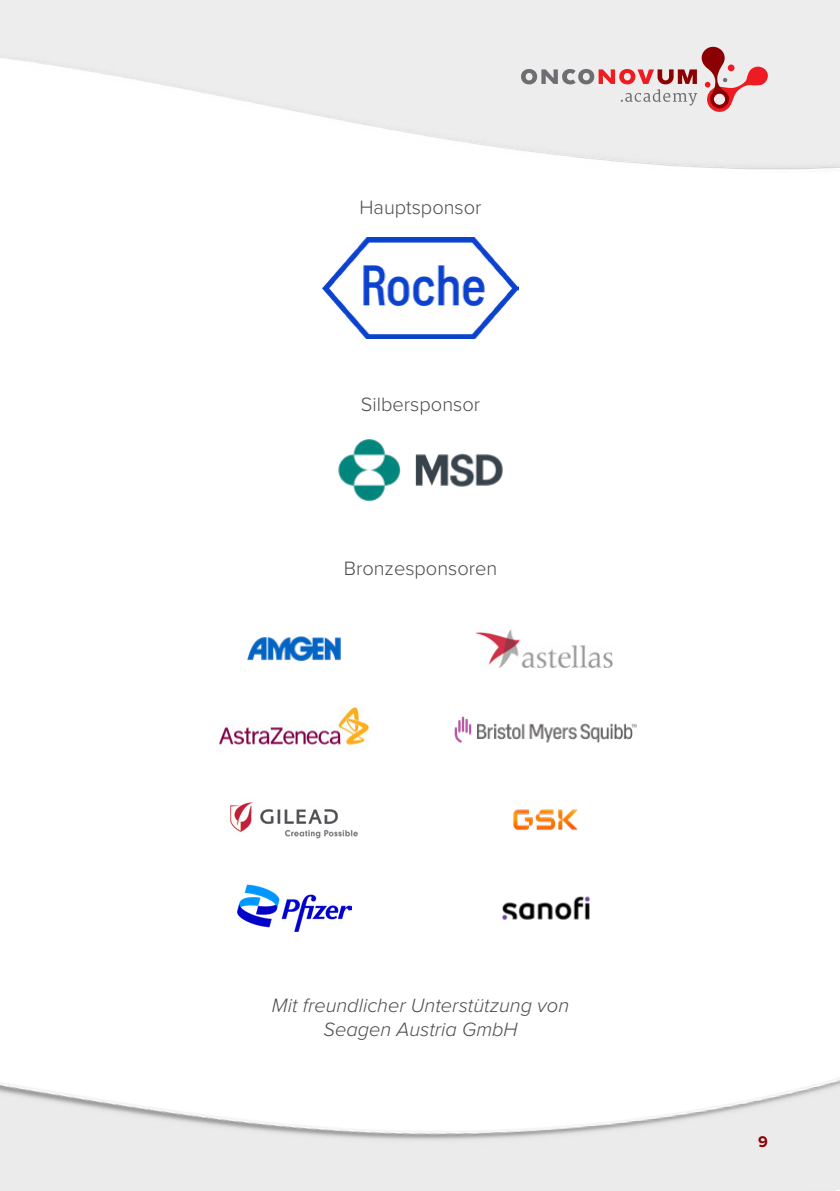
<style>
.page{position:relative;width:840px;height:1191px;background:#fff}
.page>*{position:absolute;margin:0;border:0;box-sizing:border-box;transform-origin:0 0}
.t1{font:italic 300 20px/24px "Proxima Nova";color:#4c4c4e;text-align:center}
.t2{font:300 20px "Proxima Nova";color:#4c4c4e}
.t3{font:700 16px "Proxima Nova";color:#8b0002}
</style>
<div class="page">
<img style="left:0;top:0;width:839px;height:170px">
<svg style="left:520px;top:47px;width:247px;height:65px;background:#dfc7c8"></svg>
<img style="left:0;top:905px;width:839px;height:286px">
<img style="left:322px;top:237px;width:196px;height:102px">
<img style="left:338px;top:439px;width:165px;height:62px">
<img style="left:229px;top:802px;width:129px;height:37px">
<img style="left:513px;top:809px;width:65px;height:22px">
<img style="left:454px;top:716px;width:182px;height:26px">
<img style="left:219px;top:707px;width:150px;height:41px">
<img style="left:247px;top:636px;width:94px;height:26px">
<img style="left:475px;top:630px;width:138px;height:37px">
<img style="left:486px;top:896px;width:119px;height:39px">
<img style="left:237px;top:884px;width:114px;height:47px">
<p class="t2" style="left:359px;top:193px;width:123px">Hauptsponsor</p>
<p class="t2" style="left:361px;top:389px;width:121px">Silbersponsor</p>
<p class="t2" style="left:343px;top:554px;width:155px">Bronzesponsoren</p>
<p class="t1" style="left:272px;top:992px;width:298px">Mit freundlicher Unterstützung von<br>Seagen Austria GmbH</p>
<p class="t3" style="left:757px;top:1130px;width:11px">9</p>
</div>
